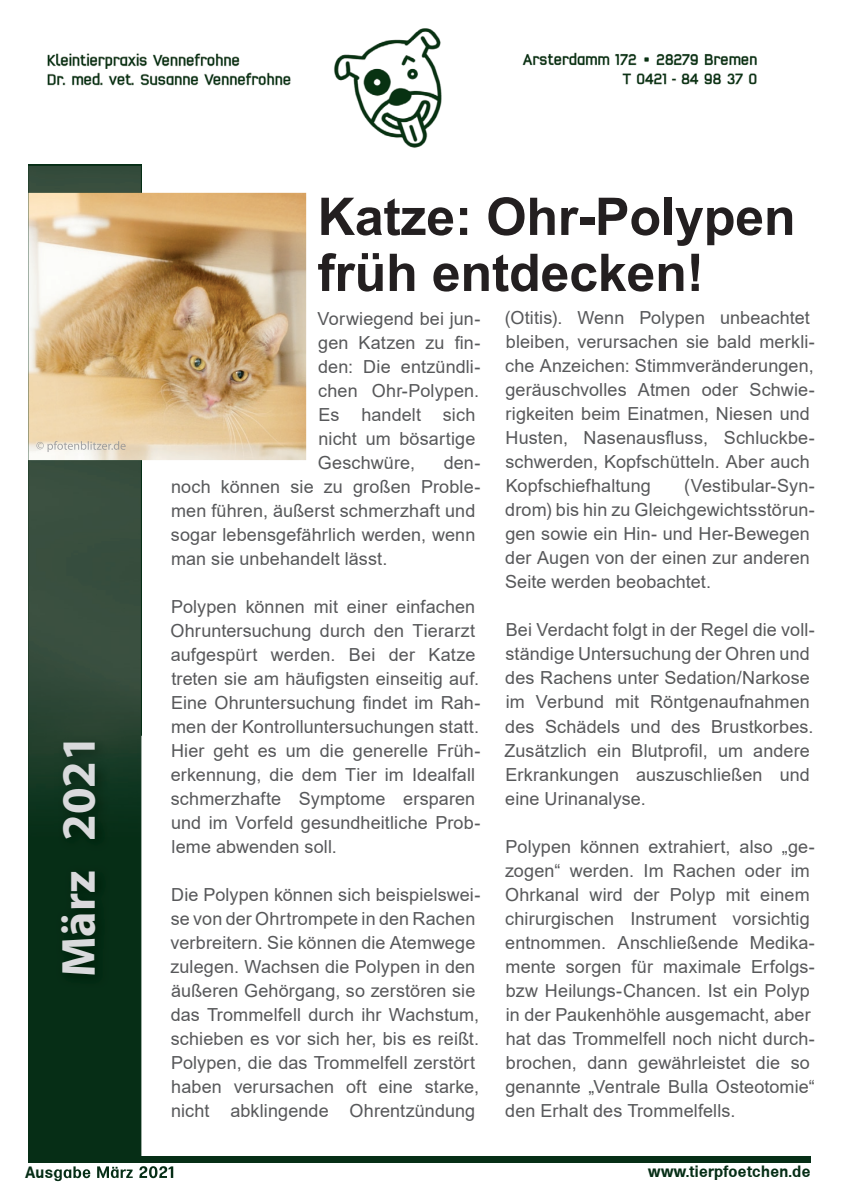
<style>
.page{position:relative;width:842px;height:1191px;background:#fff}
.page>*{position:absolute;margin:0;border:0;box-sizing:border-box;transform-origin:0 0}
.t1{font:700 52px/56px "Arial";letter-spacing:-.005em;color:#231f20}
.t2{font:700 48px "Myriad Pro";color:#d9dadc}
.t3{font:18px/24px "Arial";letter-spacing:.005em;color:#57585a}
.t4{font:700 16px "Adam Becker";letter-spacing:.025em;color:#062e16}
</style>
<div class="page">
<div style="left:28px;top:1157px;width:783px;height:6px;background:#062e16"></div>
<img style="left:47px;top:28px;width:710px;height:146px">
<div style="left:28px;top:164px;width:113px;height:993px;background:#062e16"></div>
<img style="left:28px;top:166px;width:113px;height:629px">
<img style="left:57px;top:736px;width:118px;height:446px">
<img style="left:57px;top:1157px;width:118px;height:6px">
<img style="left:55px;top:1166px;width:118px;height:15px">
<img style="left:57px;top:836px;width:84px;height:321px">
<img style="left:55px;top:736px;width:86px;height:100px">
<img style="left:28px;top:193px;width:278px;height:267px">
<img style="left:36px;top:441px;width:90px;height:11px">
<h2 class="t2" style="left:47px;top:977px;width:244px;rotate:-90deg">März 2021</h2>
<h1 class="t1" style="left:317px;top:189px;width:480px">Katze: Ohr-Polypen früh entdecken!</h1>
<p class="t3" style="left:318px;top:306px;width:164px">Vorwiegend bei jun&shy;gen Katzen zu fin&shy;den: Die entzündli&shy;chen Ohr-Polypen.<br>Es handelt sich nicht um bösartige<br>Geschwüre,</p>
<p class="t3" style="left:171px;top:450px;width:311px;text-indent:273px">den&shy;noch können sie zu großen Proble&shy;men führen, äußerst schmerzhaft und sogar lebensgefährlich werden, wenn man sie unbehandelt lässt.</p>
<p class="t3" style="left:171px;top:594px;width:311px">Polypen können mit einer einfachen Ohruntersuchung durch den Tierarzt aufgespürt werden. Bei der Katze treten sie am häufigsten einseitig auf.<br>Eine Ohruntersuchung findet im Rah&shy;men der Kontrolluntersuchungen statt.<br>Hier geht es um die generelle Früh&shy;erkennung, die dem Tier im Idealfall schmerzhafte Symptome ersparen und im Vorfeld gesundheitliche Prob&shy;leme abwenden soll.</p>
<p class="t3" style="left:170px;top:882px;width:311px">Die Polypen können sich beispielswei&shy;se von der Ohrtrompete in den Rachen verbreitern. Sie können die Atemwege zulegen. Wachsen die Polypen in den äußeren Gehörgang, so zerstören sie das Trommelfell durch ihr Wachstum, schieben es vor sich her, bis es reißt.<br>Polypen, die das Trommelfell zerstört haben verursachen oft eine starke, nicht abklingende Ohrentzündung</p>
<p class="t3" style="left:505px;top:306px;width:312px">(Otitis). Wenn Polypen unbeachtet bleiben, verursachen sie bald merkli&shy;che Anzeichen: Stimmveränderungen, geräuschvolles Atmen oder Schwie&shy;rigkeiten beim Einatmen, Niesen und Husten, Nasenausfluss, Schluckbe&shy;schwerden, Kopfschütteln. Aber auch Kopfschiefhaltung</p>
<p class="t3" style="left:505px;top:474px;width:311px;text-indent:179px">(Vestibular-Syn&shy;drom) bis hin zu Gleichgewichtsstörun&shy;gen sowie ein Hin- und Her-Bewegen der Augen von der einen zur anderen<br>Seite werden beobachtet.</p>
<p class="t3" style="left:504px;top:618px;width:312px">Bei Verdacht folgt in der Regel die voll&shy;ständige Untersuchung der Ohren und des Rachens unter Sedation/Narkose im Verbund mit Röntgenaufnahmen des Schädels und des Brustkorbes.<br>Zusätzlich ein Blutprofil, um andere Erkrankungen auszuschließen und eine Urinanalyse.</p>
<p class="t3" style="left:505px;top:834px;width:311px">Polypen können extrahiert, also „ge&shy;zogen“ werden. Im Rachen oder im Ohrkanal wird der Polyp mit einem chirurgischen Instrument vorsichtig entnommen. Anschließende Medika&shy;mente sorgen für maximale Erfolgs&shy;bzw Heilungs-Chancen. Ist ein Polyp in der Paukenhöhle ausgemacht, aber hat das Trommelfell noch nicht durch&shy;brochen, dann gewährleistet die so genannte „Ventrale Bulla Osteotomie“ den Erhalt des Trommelfells.</p>
<p class="t4" style="left:648px;top:1161px;width:164px">www.tierpfoetchen.de</p>
</div>
